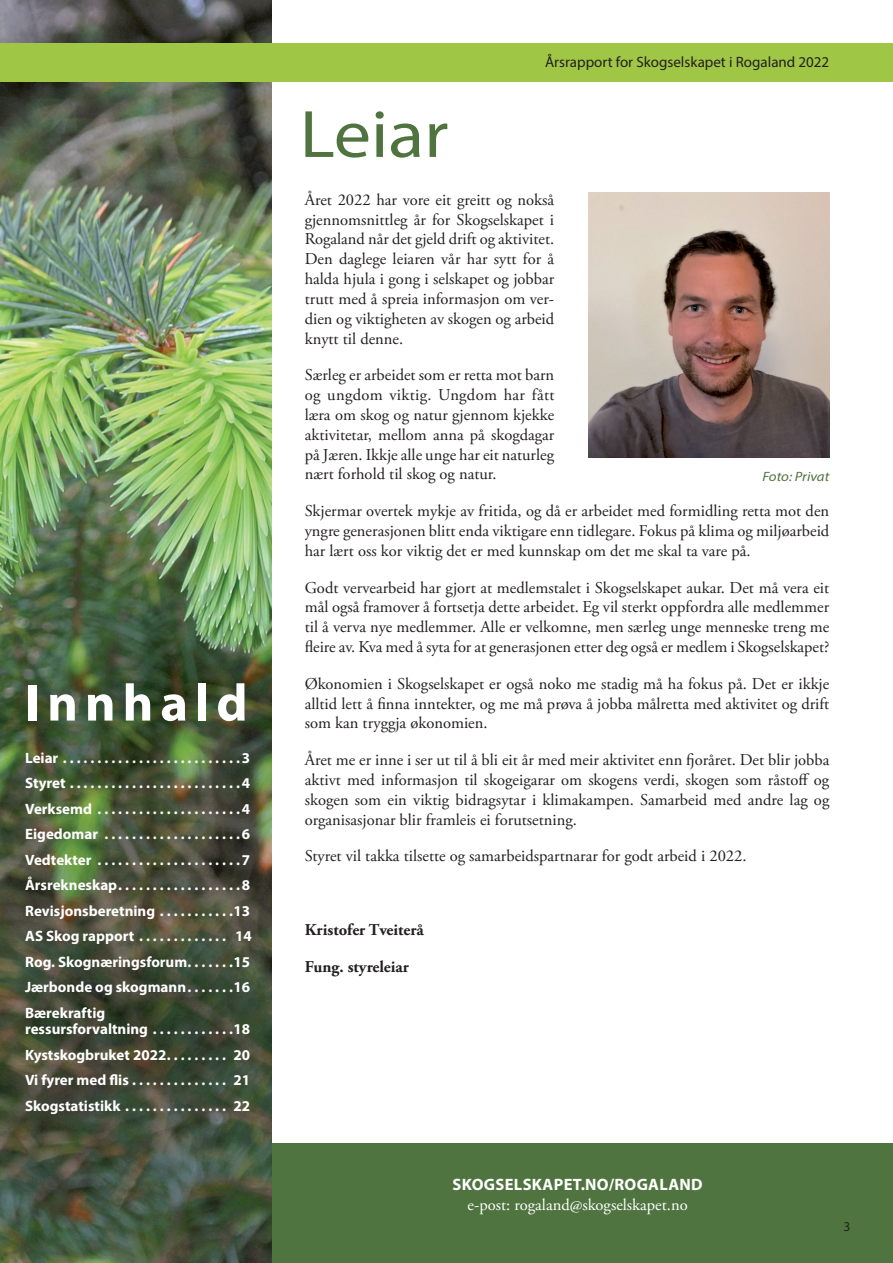
<style>
.page{position:relative;width:893px;height:1263px;background:#fff}
.page>*{position:absolute;margin:0;border:0;box-sizing:border-box;transform-origin:0 0}
.t1{font:67.5px "Myriad Pro";color:#507440;scale:1.1 1}
.t2{font:700 52.5px "Myriad Pro";letter-spacing:.13em;color:#fff}
.t3{font:16.5px/19.8px "Adobe Garamond Pro";color:#231f20;text-align:justify}
.t4{font:700 16.5px "Adobe Garamond Pro";color:#231f20}
.t5{font:16.5px "Adobe Garamond Pro";color:#fff}
.t6{font:700 16.5px "Myriad Pro";letter-spacing:.02em;color:#fff}
.t7{font:700 15px/16.5px "Myriad Pro";color:#fff}
.t8{font:15px "Myriad Pro";color:#231f20}
.t9{font:italic 13.5px "Myriad Pro";color:#507440;scale:1.1 1}
.t10{font:13.5px "Myriad Pro";color:#231f20}
</style>
<div class="page">
<div style="left:0;top:43px;width:893px;height:38px;background:#a0c646"></div>
<div style="left:0;top:1144px;width:893px;height:119px;background:#507440"></div>
<img style="left:0;top:0;width:271px;height:1263px">
<img style="left:588px;top:193px;width:241px;height:265px">
<div style="left:0;top:43px;width:274px;height:38px;background:#a0c646"></div>
<h2 class="t2" style="left:25px;top:669px;width:224px">Innhald</h2>
<p class="t7" style="left:25px;top:749px;width:38px">Leiar ..........................</p>
<p class="t7" style="left:242px;top:749px;width:10px">3</p>
<p class="t7" style="left:25px;top:774px;width:45px">Styret .........................</p>
<p class="t7" style="left:242px;top:774px;width:10px">4</p>
<p class="t7" style="left:25px;top:800px;width:72px">Verksemd .....................</p>
<p class="t7" style="left:242px;top:800px;width:10px">4</p>
<p class="t7" style="left:25px;top:825px;width:81px">Eigedomar ....................</p>
<p class="t7" style="left:242px;top:825px;width:10px">6</p>
<p class="t7" style="left:25px;top:851px;width:71px">Vedtekter .....................</p>
<p class="t7" style="left:242px;top:851px;width:10px">7</p>
<p class="t7" style="left:25px;top:876px;width:98px">Årsrekneskap .................</p>
<p class="t7" style="left:242px;top:876px;width:10px">8</p>
<p class="t7" style="left:25px;top:902px;width:135px">Revisjonsberetning ...........</p>
<p class="t7" style="left:234px;top:902px;width:18px">13</p>
<p class="t7" style="left:25px;top:927px;width:114px">AS Skog rapport ..............</p>
<p class="t7" style="left:235px;top:927px;width:18px">14</p>
<p class="t7" style="left:25px;top:953px;width:167px">Rog. Skognæringsforum ......</p>
<p class="t7" style="left:234px;top:953px;width:18px">15</p>
<p class="t7" style="left:25px;top:978px;width:167px">Jærbonde og skogmann ......</p>
<p class="t7" style="left:234px;top:978px;width:18px">16</p>
<p class="t7" style="left:25px;top:1004px;width:128px">Bærekraftig ressursforvaltning ............</p>
<p class="t7" style="left:234px;top:1020px;width:18px">18</p>
<p class="t7" style="left:25px;top:1046px;width:146px">Kystskogbruket 2022 .........</p>
<p class="t7" style="left:234px;top:1046px;width:18px">20</p>
<p class="t7" style="left:25px;top:1071px;width:108px">Vi fyrer med flis ...............</p>
<p class="t7" style="left:234px;top:1071px;width:18px">21</p>
<p class="t7" style="left:25px;top:1097px;width:100px">Skogstatistikk ................</p>
<p class="t7" style="left:234px;top:1097px;width:18px">22</p>
<p class="t8" style="left:545px;top:53px;width:286px">Årsrapport for Skogselskapet i Rogaland 2022</p>
<h1 class="t1" style="left:300px;top:93px;width:137px">Leiar</h1>
<p class="t3" style="left:305px;top:190px;width:251px">Året 2022 har vore eit greitt og nokså gjennomsnittleg år for Skogselskapet i Rogaland når det gjeld drift og aktivitet.<br>Den daglege leiaren vår har sytt for å halda hjula i gong i selskapet og jobbar trutt med å spreia informasjon om ver&shy;dien og viktigheten av skogen og arbeid knytt til denne.</p>
<p class="t3" style="left:305px;top:366px;width:251px">Særleg er arbeidet som er retta mot barn og ungdom viktig. Ungdom har fått læra om skog og natur gjennom kjekke aktivitetar, mellom anna på skogdagar på Jæren. Ikkje alle unge har eit naturleg nært forhold til skog og natur.</p>
<p class="t3" style="left:305px;top:502px;width:526px">Skjermar overtek mykje av fritida, og då er arbeidet med formidling retta mot den yngre generasjonen blitt enda viktigare enn tidlegare. Fokus på klima og miljøarbeid har lært oss kor viktig det er med kunnskap om det me skal ta vare på.</p>
<p class="t3" style="left:305px;top:578px;width:526px">Godt vervearbeid har gjort at medlemstalet i Skogselskapet aukar. Det må vera eit mål også framover å fortsetja dette arbeidet. Eg vil sterkt oppfordra alle medlemmer til å verva nye medlemmer. Alle er velkomne, men særleg unge menneske treng me fleire av. Kva med å syta for at generasjonen etter deg også er medlem i Skogselskapet?</p>
<p class="t3" style="left:305px;top:674px;width:526px">Økonomien i Skogselskapet er også noko me stadig må ha fokus på. Det er ikkje alltid lett å finna inntekter, og me må prøva å jobba målretta med aktivitet og drift som kan tryggja økonomien.</p>
<p class="t3" style="left:305px;top:751px;width:526px">Året me er inne i ser ut til å bli eit år med meir aktivitet enn fjoråret. Det blir jobba aktivt med informasjon til skogeigarar om skogens verdi, skogen som råstoff og skogen som ein viktig bidragsytar i klimakampen. Samarbeid med andre lag og organisasjonar blir framleis ei forutsetning.</p>
<p class="t3" style="left:305px;top:847px;width:443px">Styret vil takka tilsette og samarbeidspartnarar for godt arbeid i 2022.</p>
<p class="t9" style="left:762px;top:468px;width:62px">Foto: Privat</p>
<p class="t4" style="left:305px;top:920px;width:121px">Kristofer Tveiterå</p>
<p class="t4" style="left:305px;top:957px;width:106px">Fung. styreleiar</p>
<p class="t6" style="left:453px;top:1174px;width:252px">SKOGSELSKAPET.NO/ROGALAND</p>
<p class="t5" style="left:468px;top:1195px;width:222px">e-post: rogaland@skogselskapet.no</p>
<p class="t10" style="left:843px;top:1218px;width:8px">3</p>
</div>
